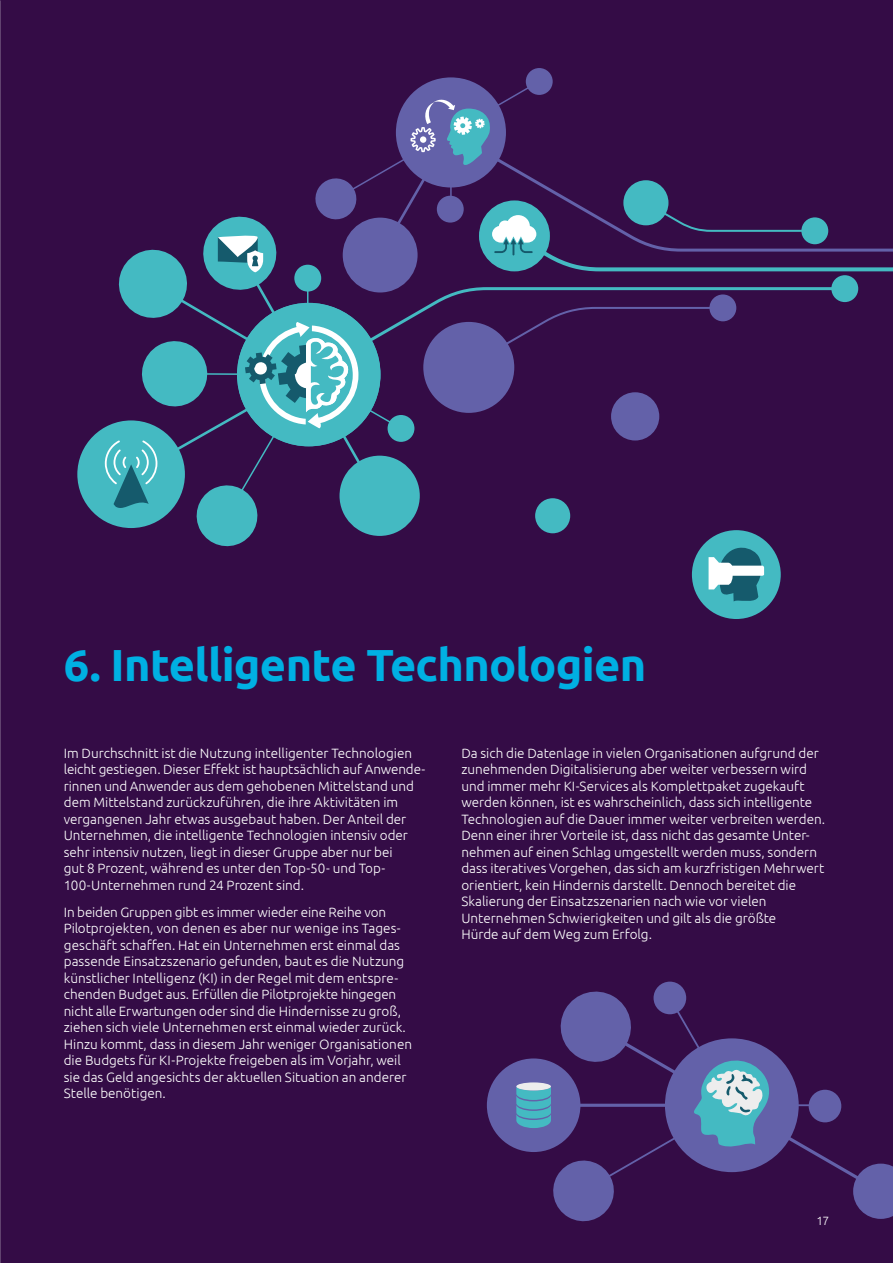
<style>
.page{position:relative;width:893px;height:1263px;background:#340c46}
.page>*{position:absolute;margin:0;border:0;box-sizing:border-box;transform-origin:0 0}
.t1{font:700 45px "Ubuntu";letter-spacing:-.015em;color:#00b0e3}
.t2{font:300 13.5px/16.5px "Ubuntu";color:#fff}
.t3{font:300 12px "Ubuntu";color:#fff}
</style>
<div class="page">
<div style="left:654px;top:982px;width:32px;height:32px;background:#6361a9;border-radius:50%"></div>
<div style="left:487px;top:1058px;width:93px;height:94px;background:#6361a9;border-radius:50%"></div>
<svg style="left:516px;top:987px;width:377px;height:235px"></svg>
<div style="left:692px;top:530px;width:89px;height:89px;background:#44bac2;border-radius:50%"></div>
<div style="left:526px;top:68px;width:27px;height:27px;background:#6361a9;border-radius:50%"></div>
<div style="left:77px;top:420px;width:108px;height:108px;background:#44bac2;border-radius:50%"></div>
<svg style="left:105px;top:81px;width:788px;height:522px"></svg>
<h1 class="t1" style="left:64px;top:638px;width:584px">6. Intelligente Technologien</h1>
<p class="t2" style="left:64px;top:744px;width:363px">Im Durchschnitt ist die Nutzung intelligenter Technologien leicht gestiegen. Dieser Effekt ist hauptsächlich auf Anwende&shy;rinnen und Anwender aus dem gehobenen Mittelstand und dem Mittelstand zurückzuführen, die ihre Aktivitäten im vergangenen Jahr etwas ausgebaut haben. Der Anteil der Unternehmen, die intelligente Technologien intensiv oder sehr intensiv nutzen, liegt in dieser Gruppe aber nur bei<br>gut 8 Prozent, während es unter den Top-50- und Top-100-Unternehmen rund 24 Prozent sind.</p>
<p class="t2" style="left:64px;top:903px;width:350px">In beiden Gruppen gibt es immer wieder eine Reihe von Pilotprojekten, von denen es aber nur wenige ins Tages&shy;geschäft schaffen. Hat ein Unternehmen erst einmal das passende Einsatzszenario gefunden, baut es die Nutzung künstlicher Intelligenz (KI) in der Regel mit dem entspre&shy;chenden Budget aus. Erfüllen die Pilotprojekte hingegen nicht alle Erwartungen oder sind die Hindernisse zu groß, ziehen sich viele Unternehmen erst einmal wieder zurück.<br>Hinzu kommt, dass in diesem Jahr weniger Organisationen die Budgets für KI-Projekte freigeben als im Vorjahr, weil sie das Geld angesichts der aktuellen Situation an anderer Stelle benötigen.</p>
<p class="t2" style="left:461px;top:744px;width:365px">Da sich die Datenlage in vielen Organisationen aufgrund der zunehmenden Digitalisierung aber weiter verbessern wird und immer mehr KI-Services als Komplettpaket zugekauft werden können, ist es wahrscheinlich, dass sich intelligente Technologien auf die Dauer immer weiter verbreiten werden.<br>Denn einer ihrer Vorteile ist, dass nicht das gesamte Unter&shy;nehmen auf einen Schlag umgestellt werden muss, sondern dass iteratives Vorgehen, das sich am kurzfristigen Mehrwert orientiert, kein Hindernis darstellt. Dennoch bereitet die Skalierung der Einsatzszenarien nach wie vor vielen Unternehmen Schwierigkeiten und gilt als die größte<br>Hürde auf dem Weg zum Erfolg.</p>
<p class="t3" style="left:816px;top:1213px;width:14px">17</p>
</div>
